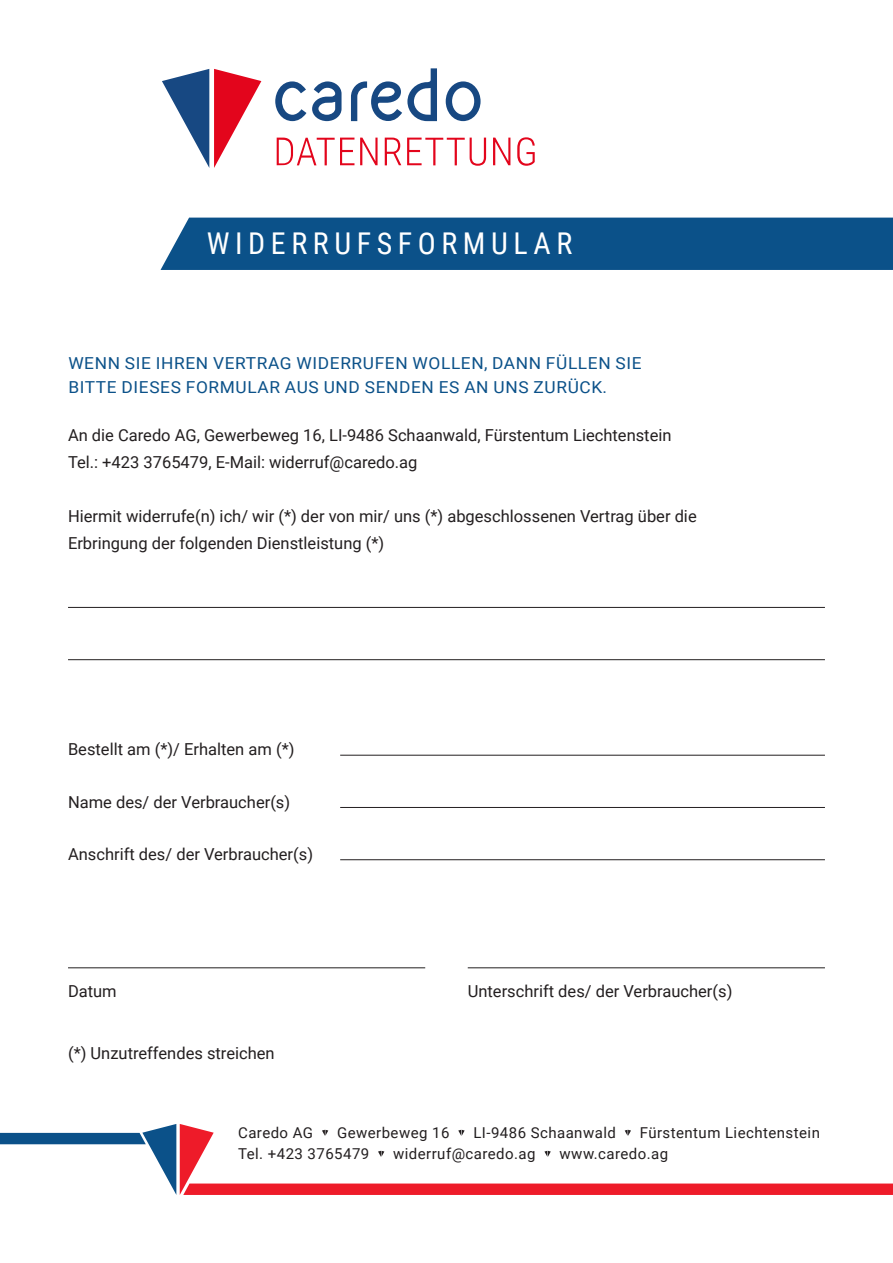
<style>
.page{position:relative;width:893px;height:1263px;background:#fff}
.page>*{position:absolute;margin:0;border:0;box-sizing:border-box;transform-origin:0 0}
.t1{font:30px "Roboto Condensed";letter-spacing:.185em;color:#fff}
.t2{font:16.5px/27px "Roboto";color:#231f20}
.t3{font:16.5px/24px "Roboto";letter-spacing:.035em;color:#0b5189;scale:1.05 1}
.t4{font:15px "Roboto";letter-spacing:.03em;color:#231f20}
</style>
<div class="page">
<div style="left:161px;top:218px;width:732px;height:52px;background:#0b5189"></div>
<svg style="left:277px;top:138px;width:77px;height:27px"></svg>
<svg style="left:360px;top:138px;width:18px;height:27px"></svg>
<svg style="left:385px;top:138px;width:16px;height:27px"></svg>
<svg style="left:407px;top:138px;width:79px;height:28px"></svg>
<svg style="left:493px;top:138px;width:17px;height:27px"></svg>
<svg style="left:517px;top:137px;width:18px;height:29px"></svg>
<svg style="left:162px;top:69px;width:99px;height:99px"></svg>
<svg style="left:275px;top:81px;width:31px;height:40px"></svg>
<svg style="left:312px;top:81px;width:30px;height:40px"></svg>
<svg style="left:351px;top:68px;width:86px;height:53px"></svg>
<svg style="left:446px;top:81px;width:35px;height:40px"></svg>
<svg style="left:0;top:1124px;width:893px;height:71px"></svg>
<hr style="left:340px;top:755px;width:485px;height:1px;background:#231f20">
<hr style="left:340px;top:807px;width:485px;height:1px;background:#231f20">
<hr style="left:340px;top:859px;width:485px;height:1px;background:#231f20">
<hr style="left:68px;top:967px;width:357px;height:1px;background:#231f20">
<hr style="left:468px;top:967px;width:357px;height:1px;background:#231f20">
<hr style="left:68px;top:607px;width:757px;height:1px;background:#231f20">
<hr style="left:68px;top:659px;width:757px;height:1px;background:#231f20">
<h1 class="t1" style="left:207px;top:223px;width:367px">WIDERRUFSFORMULAR</h1>
<p class="t3" style="left:68px;top:351px;width:547px">WENN SIE IHREN VERTRAG WIDERRUFEN WOLLEN, DANN FÜLLEN SIE<br>BITTE DIESES FORMULAR AUS UND SENDEN ES AN UNS ZURÜCK.</p>
<p class="t2" style="left:68px;top:421px;width:605px">An die Caredo AG, Gewerbeweg 16, LI-9486 Schaanwald, Fürstentum Liechtenstein<br>Tel.: +423 3765479, E-Mail: widerruf@caredo.ag</p>
<p class="t2" style="left:68px;top:502px;width:630px">Hiermit widerrufe(n) ich/ wir (*) der von mir/ uns (*) abgeschlossenen Vertrag über die<br>Erbringung der folgenden Dienstleistung (*)</p>
<p class="t2" style="left:68px;top:735px;width:228px">Bestellt am (*)/ Erhalten am (*)</p>
<p class="t2" style="left:68px;top:788px;width:224px">Name des/ der Verbraucher(s)</p>
<p class="t2" style="left:68px;top:840px;width:247px">Anschrift des/ der Verbraucher(s)</p>
<p class="t2" style="left:68px;top:977px;width:50px">Datum</p>
<p class="t2" style="left:468px;top:977px;width:266px">Unterschrift des/ der Verbraucher(s)</p>
<p class="t2" style="left:68px;top:1039px;width:208px">(*) Unzutreffendes streichen</p>
<p class="t4" style="left:238px;top:1122px;width:77px">Caredo AG</p>
<p class="t4" style="left:337px;top:1122px;width:114px">Gewerbeweg 16</p>
<p class="t4" style="left:473px;top:1122px;width:144px">LI-9486 Schaanwald</p>
<p class="t4" style="left:640px;top:1122px;width:182px">Fürstentum Liechtenstein</p>
<p class="t4" style="left:238px;top:1143px;width:133px">Tel. +423 3765479</p>
<p class="t4" style="left:393px;top:1143px;width:144px">widerruf@caredo.ag</p>
<p class="t4" style="left:560px;top:1143px;width:110px">www.caredo.ag</p>
</div>
